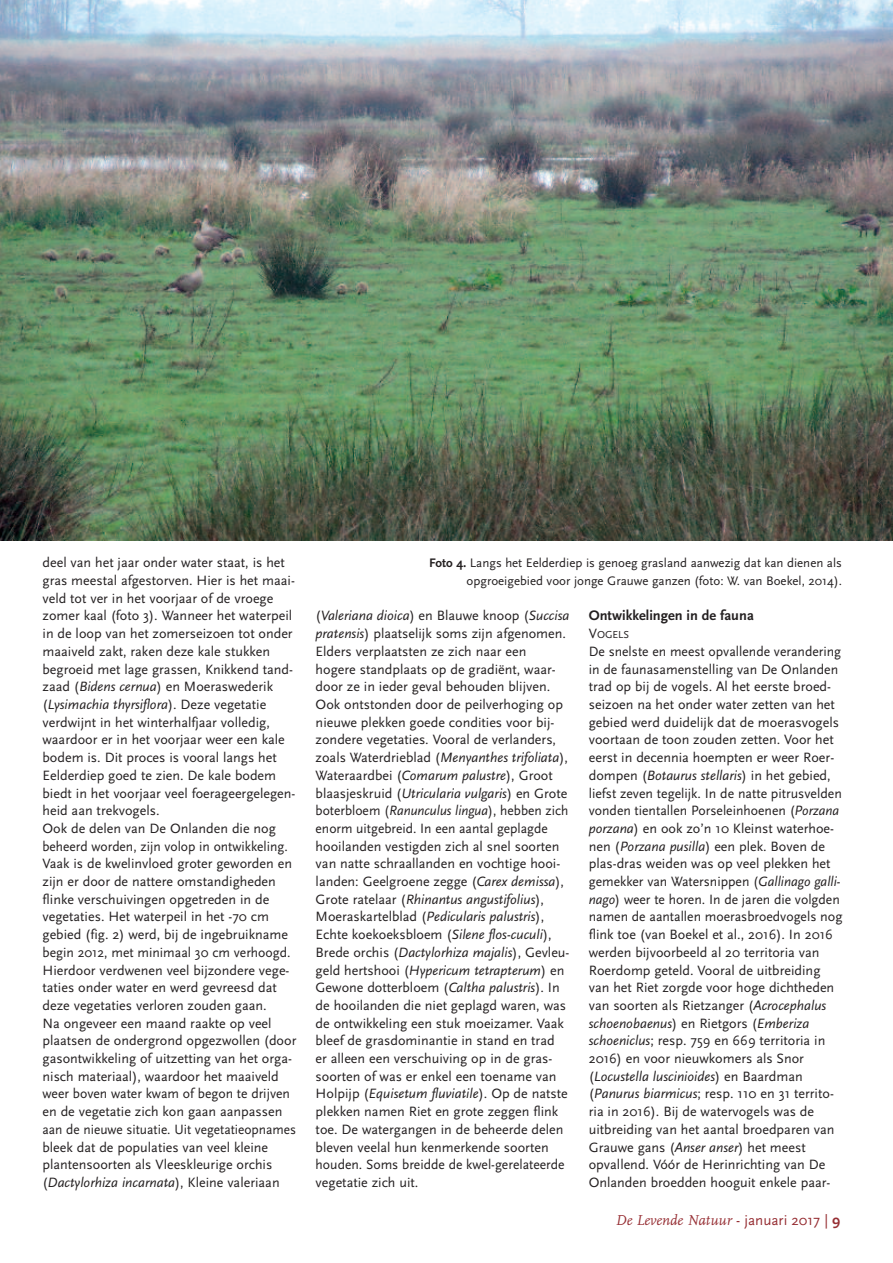
<style>
.page{position:relative;width:893px;height:1263px;background:#fff}
.page>*{position:absolute;margin:0;border:0;box-sizing:border-box;transform-origin:0 0}
.t1{font:italic 15px "FF Scala";color:#962e33}
.t2{font:700 14.4px "Scala Sans";color:#231f20}
.t3{font:14.1px/17.7px "Scala Sans";color:#231f20}
.t4{font:12.9px/17.7px "Scala Sans";color:#231f20;text-align:right}
.t5{font:10.65px "Scala Sans";color:#231f20}
.s1{font-style:italic}
.s2{font-weight:700}
.s3{font-size:14.1px}
.s4{font-family:"Scala Sans";font-style:normal}
.s5{font-family:"Scala Sans";font-weight:700;font-style:normal}
</style>
<div class="page">
<img style="left:0;top:0;width:893px;height:540px">
<p class="t3" style="left:43px;top:554px;width:255px">deel van het jaar onder water staat, is het gras meestal afgestorven. Hier is het maai&shy;veld tot ver in het voorjaar of de vroege zomer kaal (foto 3). Wanneer het waterpeil in de loop van het zomerseizoen tot onder maaiveld zakt, raken deze kale stukken begroeid met lage grassen, Knikkend tand&shy;zaad (<span class="s1">Bidens cernua</span>) en Moeraswederik (<span class="s1">Lysimachia thyrsiflora</span>). Deze vegetatie verdwijnt in het winterhalfjaar volledig, waardoor er in het voorjaar weer een kale bodem is. Dit proces is vooral langs het Eelderdiep goed te zien. De kale bodem biedt in het voorjaar veel foerageergelegen&shy;heid aan trekvogels.<br>Ook de delen van De Onlanden die nog beheerd worden, zijn volop in ontwikkeling.<br>Vaak is de kwelinvloed groter geworden en zijn er door de nattere omstandigheden flinke verschuivingen opgetreden in de vegetaties. Het waterpeil in het -70 cm gebied (fig. 2) werd, bij de ingebruikname begin 2012, met minimaal 30 cm verhoogd.<br>Hierdoor verdwenen veel bijzondere vege&shy;taties onder water en werd gevreesd dat deze vegetaties verloren zouden gaan.<br>Na ongeveer een maand raakte op veel plaatsen de ondergrond opgezwollen (door gasontwikkeling of uitzetting van het orga&shy;nisch materiaal), waardoor het maaiveld weer boven water kwam of begon te drijven en de vegetatie zich kon gaan aanpassen aan de nieuwe situatie. Uit vegetatieopnames bleek dat de populaties van veel kleine plantensoorten als Vleeskleurige orchis (<span class="s1">Dactylorhiza incarnata</span>), Kleine valeriaan</p>
<p class="t4" style="left:429px;top:554px;width:414px"><span class="s2">Foto 4.</span> Langs het Eelderdiep is genoeg grasland aanwezig dat kan dienen als opgroeigebied voor jonge Grauwe ganzen (foto: W. van Boekel, 2014).</p>
<p class="t3" style="left:316px;top:607px;width:255px">(<span class="s1">Valeriana dioica</span>) en Blauwe knoop (<span class="s1">Succisa pratensis</span>) plaatselijk soms zijn afgenomen.<br>Elders verplaatsten ze zich naar een hogere standplaats op de gradiënt, waar&shy;door ze in ieder geval behouden blijven.<br>Ook ontstonden door de peilverhoging op nieuwe plekken goede condities voor bij&shy;zondere vegetaties. Vooral de verlanders, zoals Waterdrieblad (<span class="s1">Menyanthes trifoliata</span>), Wateraardbei (<span class="s1">Comarum palustre</span>), Groot blaasjeskruid (<span class="s1">Utricularia vulgaris</span>) en Grote boterbloem (<span class="s1">Ranunculus lingua</span>), hebben zich enorm uitgebreid. In een aantal geplagde hooilanden vestigden zich al snel soorten van natte schraallanden en vochtige hooi&shy;landen: Geelgroene zegge (<span class="s1">Carex demissa</span>), Grote ratelaar (<span class="s1">Rhinantus angustifolius</span>), Moeraskartelblad (<span class="s1">Pedicularis palustris</span>), Echte koekoeksbloem (<span class="s1">Silene flos-cuculi</span>), Brede orchis (<span class="s1">Dactylorhiza majalis</span>), Gevleu&shy;geld hertshooi (<span class="s1">Hypericum tetrapterum</span>) en Gewone dotterbloem (<span class="s1">Caltha palustris</span>). In de hooilanden die niet geplagd waren, was de ontwikkeling een stuk moeizamer. Vaak bleef de grasdominantie in stand en trad er alleen een verschuiving op in de gras&shy;soorten of was er enkel een toename van Holpijp (<span class="s1">Equisetum fluviatile</span>). Op de natste plekken namen Riet en grote zeggen flink toe. De watergangen in de beheerde delen bleven veelal hun kenmerkende soorten houden. Soms breidde de kwel-gerelateerde vegetatie zich uit.</p>
<p class="t2" style="left:589px;top:607px;width:167px">Ontwikkelingen in de fauna</p>
<p class="t5" style="left:589px;top:628px;width:42px"><span class="s3">V</span>OGELS</p>
<p class="t3" style="left:589px;top:642px;width:255px">De snelste en meest opvallende verandering in de faunasamenstelling van De Onlanden trad op bij de vogels. Al het eerste broed&shy;seizoen na het onder water zetten van het gebied werd duidelijk dat de moerasvogels voortaan de toon zouden zetten. Voor het eerst in decennia hoempten er weer Roer&shy;dompen (<span class="s1">Botaurus stellaris</span>) in het gebied, liefst zeven tegelijk. In de natte pitrusvelden vonden tientallen Porseleinhoenen (<span class="s1">Porzana porzana</span>) en ook zo’n 10 Kleinst waterhoe&shy;nen (<span class="s1">Porzana pusilla</span>) een plek. Boven de plas-dras weiden was op veel plekken het gemekker van Watersnippen (<span class="s1">Gallinago galli&shy;nago</span>) weer te horen. In de jaren die volgden namen de aantallen moerasbroedvogels nog flink toe (van Boekel et al., 2016). In 2016 werden bijvoorbeeld al 20 territoria van Roerdomp geteld. Vooral de uitbreiding van het Riet zorgde voor hoge dichtheden van soorten als Rietzanger (<span class="s1">Acrocephalus schoenobaenus</span>) en Rietgors (<span class="s1">Emberiza schoeniclus</span>; resp. 759 en 669 territoria in 2016) en voor nieuwkomers als Snor (<span class="s1">Locustella luscinioides</span>) en Baardman (<span class="s1">Panurus biarmicus</span>; resp. 110 en 31 territo&shy;ria in 2016). Bij de watervogels was de uitbreiding van het aantal broedparen van Grauwe gans (<span class="s1">Anser anser</span>) het meest opvallend. Vóór de Herinrichting van De Onlanden broedden hooguit enkele paar-</p>
<p class="t1" style="left:616px;top:1211px;width:226px">De Levende Natuur <span class="s4">- januari 2017 |</span> <span class="s5">9</span></p>
</div>
